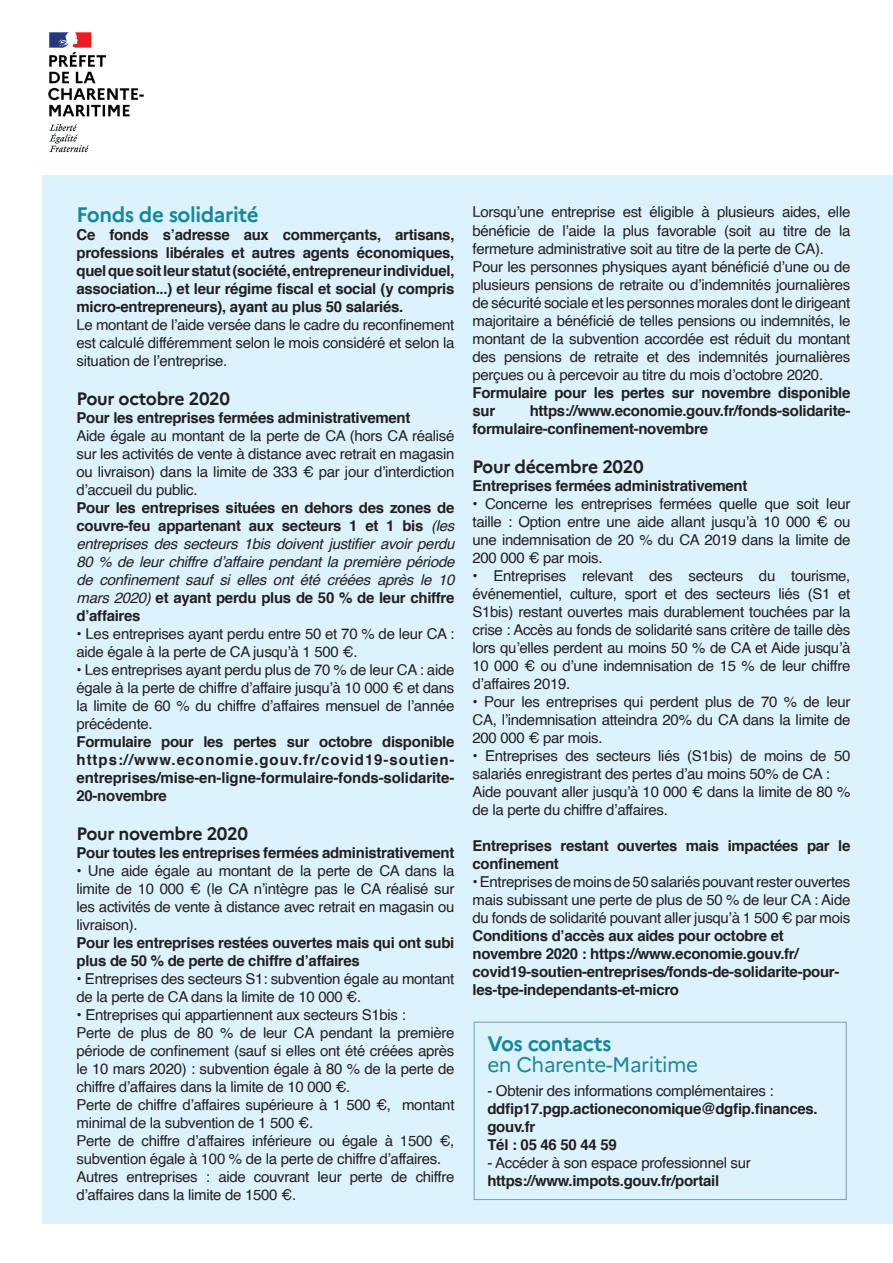
<style>
.page{position:relative;width:893px;height:1263px;background:#fff}
.page>*{position:absolute;margin:0;border:0;box-sizing:border-box;transform-origin:0 0}
.t1{font:700 21px "Marianne";letter-spacing:-.02em;color:#16889c}
.t2{font:21px "Marianne";letter-spacing:-.02em;color:#16889c}
.t3{font:700 18px "Marianne";letter-spacing:-.02em;color:#231f20}
.t4{font:15px/18px "Helvetica";letter-spacing:-.02em;color:#231f20;text-align:justify}
.t5{font:700 15px/18px "Helvetica";letter-spacing:-.02em;color:#231f20}
.t6{font:italic 15px/18px "Helvetica";letter-spacing:-.02em;color:#231f20;text-align:justify}
.s1{font-weight:700;font-style:normal}
</style>
<div class="page">
<div style="left:43px;top:175px;width:850px;height:1049px;background:#dcf2fc"></div>
<img style="left:48px;top:32px;width:96px;height:121px">
<div style="left:474px;top:1022px;width:373px;height:178px;border:1px solid #76a5b9"></div>
<h1 class="t1" style="left:77px;top:202px;width:184px">Fonds de solidarité</h1>
<p class="t5" style="left:77px;top:226px;width:379px;text-align:justify">Ce fonds s’adresse aux commerçants, artisans, professions libérales et autres agents économiques, quel que soit leur statut (société, entrepreneur individuel, association...) et leur régime fiscal et social (y compris micro-entrepreneurs), ayant au plus 50 salariés.</p>
<p class="t4" style="left:77px;top:316px;width:379px">Le montant de l’aide versée dans le cadre du reconfinement est calculé différemment selon le mois considéré et selon la situation de l’entreprise.</p>
<p class="t3" style="left:77px;top:388px;width:155px">Pour octobre 2020</p>
<p class="t5" style="left:77px;top:409px;width:335px">Pour les entreprises fermées administrativement</p>
<p class="t4" style="left:77px;top:427px;width:379px">Aide égale au montant de la perte de CA (hors CA réalisé sur les activités de vente à distance avec retrait en magasin ou livraison) dans la limite de 333 € par jour d’interdiction d’accueil du public.</p>
<p class="t6" style="left:77px;top:499px;width:379px"><span class="s1">Pour les entreprises situées en dehors des zones de couvre-feu appartenant aux secteurs 1 et 1 bis</span> (les entreprises des secteurs 1bis doivent justifier avoir perdu 80 % de leur chiffre d’affaire pendant la première période de confinement sauf si elles ont été créées après le 10 mars 2020) <span class="s1">et ayant perdu plus de 50 % de leur chiffre d’affaires</span></p>
<p class="t4" style="left:77px;top:625px;width:379px">• Les entreprises ayant perdu entre 50 et 70 % de leur CA : aide égale à la perte de CA jusqu’à 1 500 €.</p>
<p class="t4" style="left:77px;top:661px;width:379px">• Les entreprises ayant perdu plus de 70 % de leur CA : aide égale à la perte de chiffre d’affaire jusqu’à 10 000 € et dans la limite de 60 % du chiffre d’affaires mensuel de l’année précédente.</p>
<p class="t5" style="left:77px;top:733px;width:380px;text-align:justify">Formulaire pour les pertes sur octobre disponible https://www.economie.gouv.fr/covid19-soutien&shy;entreprises/mise-en-ligne-formulaire-fonds-solidarite-20-novembre</p>
<p class="t3" style="left:77px;top:823px;width:173px">Pour novembre 2020</p>
<p class="t5" style="left:77px;top:844px;width:379px">Pour toutes les entreprises fermées administrativement</p>
<p class="t4" style="left:77px;top:862px;width:379px">• Une aide égale au montant de la perte de CA dans la limite de 10 000 € (le CA n’intègre pas le CA réalisé sur les activités de vente à distance avec retrait en magasin ou livraison).</p>
<p class="t5" style="left:77px;top:934px;width:379px">Pour les entreprises restées ouvertes mais qui ont subi plus de 50 % de perte de chiffre d’affaires</p>
<p class="t4" style="left:77px;top:970px;width:379px">• Entreprises des secteurs S1: subvention égale au montant de la perte de CA dans la limite de 10 000 €.</p>
<p class="t4" style="left:77px;top:1006px;width:379px;text-align:left">• Entreprises qui appartiennent aux secteurs S1bis :<br>Perte de plus de 80 % de leur CA pendant la première période de confinement (sauf si elles ont été créées après le 10 mars 2020) : subvention égale à 80 % de la perte de chiffre d’affaires dans la limite de 10 000 €.<br>Perte de chiffre d’affaires supérieure à 1 500 €, montant minimal de la subvention de 1 500 €.<br>Perte de chiffre d’affaires inférieure ou égale à 1500 €, subvention égale à 100 % de la perte de chiffre d’affaires.<br>Autres entreprises : aide couvrant leur perte de chiffre d’affaires dans la limite de 1500 €.</p>
<p class="t4" style="left:472px;top:204px;width:379px;text-align:left">Lorsqu’une entreprise est éligible à plusieurs aides, elle bénéficie de l’aide la plus favorable (soit au titre de la fermeture administrative soit au titre de la perte de CA).<br>Pour les personnes physiques ayant bénéficié d’une ou de plusieurs pensions de retraite ou d’indemnités journalières de sécurité sociale et les personnes morales dont le dirigeant majoritaire a bénéficié de telles pensions ou indemnités, le montant de la subvention accordée est réduit du montant des pensions de retraite et des indemnités journalières perçues ou à percevoir au titre du mois d’octobre 2020.</p>
<p class="t5" style="left:472px;top:383px;width:379px">Formulaire pour les pertes sur novembre disponible sur</p>
<p class="t5" style="left:472px;top:401px;width:379px;text-indent:57px">https://www.economie.gouv.fr/fonds-solidarite&shy;formulaire-confinement-novembre</p>
<p class="t3" style="left:472px;top:455px;width:173px">Pour décembre 2020</p>
<p class="t5" style="left:472px;top:476px;width:276px">Entreprises fermées administrativement</p>
<p class="t4" style="left:472px;top:495px;width:379px">• Concerne les entreprises fermées quelle que soit leur taille : Option entre une aide allant jusqu’à 10 000 € ou une indemnisation de 20 % du CA 2019 dans la limite de 200 000 € par mois.</p>
<p class="t4" style="left:472px;top:567px;width:379px">• Entreprises relevant des secteurs du tourisme, événementiel, culture, sport et des secteurs liés (S1 et S1bis) restant ouvertes mais durablement touchées par la crise : Accès au fonds de solidarité sans critère de taille dès lors qu’elles perdent au moins 50 % de CA et Aide jusqu’à 10 000 € ou d’une indemnisation de 15 % de leur chiffre d’affaires 2019.</p>
<p class="t4" style="left:472px;top:693px;width:379px">• Pour les entreprises qui perdent plus de 70 % de leur CA, l’indemnisation atteindra 20% du CA dans la limite de 200 000 € par mois.</p>
<p class="t4" style="left:472px;top:747px;width:379px;text-align:left">• Entreprises des secteurs liés (S1bis) de moins de 50 salariés enregistrant des pertes d’au moins 50% de CA :<br>Aide pouvant aller jusqu’à 10 000 € dans la limite de 80 % de la perte du chiffre d’affaires.</p>
<p class="t5" style="left:472px;top:836px;width:379px">Entreprises restant ouvertes mais impactées par le confinement</p>
<p class="t4" style="left:472px;top:873px;width:379px">• Entreprises de moins de 50 salariés pouvant rester ouvertes mais subissant une perte de plus de 50 % de leur CA : Aide du fonds de solidarité pouvant aller jusqu’à 1 500 € par mois</p>
<p class="t5" style="left:472px;top:926px;width:368px">Conditions d’accès aux aides pour octobre et novembre 2020 : https://www.economie.gouv.fr/ covid19-soutien-entreprises/fonds-de-solidarite-pour&shy;les-tpe-independants-et-micro</p>
<h1 class="t1" style="left:487px;top:1031px;width:126px">Vos contacts</h1>
<h1 class="t2" style="left:487px;top:1052px;width:212px">en Charente-Maritime</h1>
<p class="t4" style="left:487px;top:1082px;width:288px">- Obtenir des informations complémentaires :</p>
<p class="t5" style="left:487px;top:1100px;width:332px">ddfip17.pgp.actioneconomique@dgfip.finances. gouv.fr<br>Tél : 05 46 50 44 59</p>
<p class="t4" style="left:487px;top:1154px;width:265px">- Accéder à son espace professionnel sur</p>
<p class="t5" style="left:487px;top:1172px;width:233px">https://www.impots.gouv.fr/portail</p>
</div>
